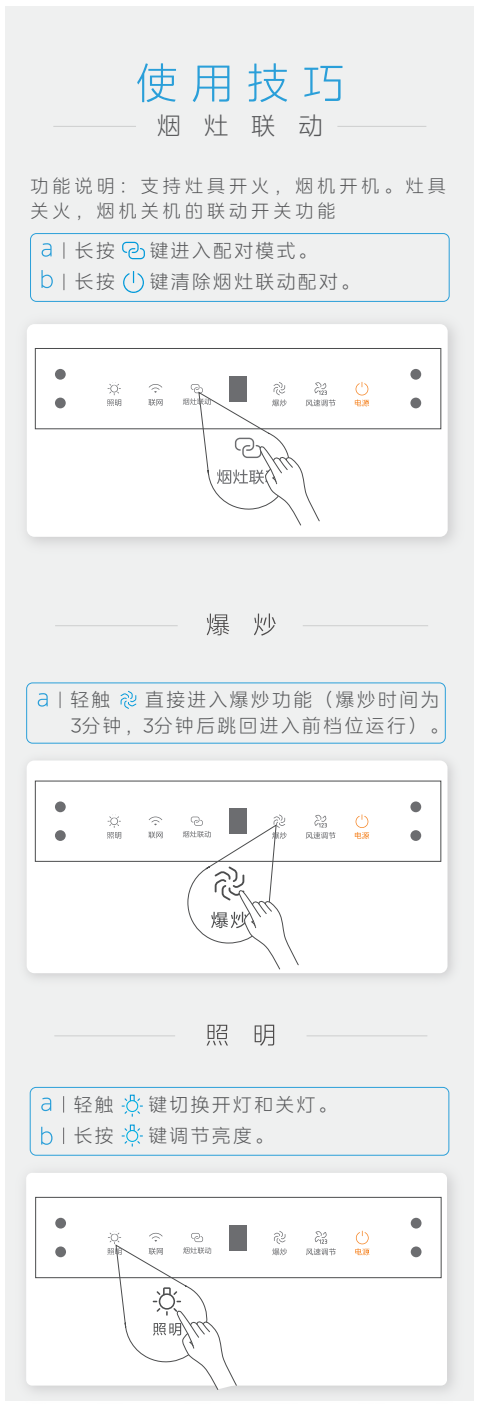
<style>
.page{position:relative;width:477px;height:1404px;background:#fff}
.page>*{position:absolute;margin:0;border:0;box-sizing:border-box;transform-origin:0 0}
.t1{font:300 24.3px "MEIDITYPE";color:#57585a}
.t2{font:300 18.6px/25.2px "MEIDITYPE";letter-spacing:.13em;color:#57585a}
.t3{font:300 18px/25.5px "MEIDITYPE";letter-spacing:.225em;color:#57585a}
</style>
<div class="page">
<div style="left:6px;top:6px;width:467px;height:1394px;background:#eff0f0"></div>
<svg style="left:207px;top:1024px;width:21px;height:21px"></svg>
<svg style="left:254px;top:1024px;width:20px;height:21px"></svg>
<hr style="left:306px;top:1035px;width:121px;height:1px;background:#cdcece">
<hr style="left:54px;top:1035px;width:121px;height:1px;background:#cdcece">
<div style="left:27px;top:760px;width:420px;height:213px;background:#fff;border-radius:8px"></div>
<svg style="left:206px;top:613px;width:23px;height:22px"></svg>
<svg style="left:254px;top:613px;width:21px;height:22px"></svg>
<hr style="left:302px;top:625px;width:125px;height:1px;background:#cdcece">
<hr style="left:55px;top:625px;width:122px;height:1px;background:#cdcece">
<svg style="left:38px;top:693px;width:10px;height:13px"></svg>
<svg style="left:59px;top:691px;width:1px;height:17px"></svg>
<div style="left:26px;top:682px;width:419px;height:61px;border:1px solid #2a9fd9;border-radius:6px"></div>
<svg style="left:120px;top:690px;width:16px;height:18px"></svg>
<svg style="left:137px;top:63px;width:39px;height:39px"></svg>
<svg style="left:192px;top:66px;width:37px;height:36px"></svg>
<svg style="left:248px;top:63px;width:39px;height:39px"></svg>
<svg style="left:304px;top:66px;width:38px;height:35px"></svg>
<img style="left:26px;top:323px;width:429px;height:221px">
<div style="left:27px;top:324px;width:420px;height:212px;background:#fff;border-radius:8px"></div>
<div style="left:35px;top:348px;width:406px;height:81px;border:1px solid #4b4c4d"></div>
<svg style="left:55px;top:801px;width:366px;height:169px"></svg>
<div style="left:229px;top:808px;width:18px;height:25px;background:#6c6d70"></div>
<img style="left:11px;top:1172px;width:457px;height:229px">
<div style="left:26px;top:1172px;width:420px;height:213px;background:#fff;border-radius:6px"></div>
<div style="left:35px;top:1196px;width:406px;height:81px;border:1px solid #4b4c4d"></div>
<svg style="left:55px;top:1217px;width:366px;height:173px"></svg>
<div style="left:229px;top:1224px;width:18px;height:25px;background:#6c6d70"></div>
<svg style="left:55px;top:369px;width:366px;height:157px"></svg>
<svg style="left:41px;top:1097px;width:10px;height:13px"></svg>
<svg style="left:63px;top:1096px;width:1px;height:16px"></svg>
<div style="left:30px;top:1086px;width:419px;height:69px;border:1px solid #2a9fd9;border-radius:6px"></div>
<svg style="left:41px;top:1126px;width:11px;height:18px"></svg>
<svg style="left:63px;top:1127px;width:1px;height:16px"></svg>
<svg style="left:122px;top:1124px;width:21px;height:22px"></svg>
<svg style="left:122px;top:1094px;width:21px;height:22px"></svg>
<svg style="left:42px;top:243px;width:10px;height:14px"></svg>
<svg style="left:63px;top:242px;width:1px;height:17px"></svg>
<div style="left:30px;top:233px;width:419px;height:69px;border:1px solid #2a9fd9;border-radius:6px"></div>
<svg style="left:41px;top:270px;width:12px;height:18px"></svg>
<svg style="left:63px;top:274px;width:1px;height:16px"></svg>
<svg style="left:122px;top:242px;width:23px;height:17px"></svg>
<svg style="left:123px;top:271px;width:21px;height:22px"></svg>
<hr style="left:337px;top:126px;width:89px;height:1px;background:#cdcece">
<hr style="left:53px;top:126px;width:83px;height:1px;background:#cdcece">
<h1 class="t1" style="left:157px;top:113px;width:167px">烟灶联动</h1>
<p class="t3" style="left:30px;top:173px;width:416px">功能说明：支持灶具开火，烟机开机。灶具关火，烟机关机的联动开关功能</p>
<p class="t2" style="left:75px;top:238px;width:41px">长按</p>
<p class="t2" style="left:149px;top:238px;width:168px">键进入配对模式。</p>
<p class="t2" style="left:75px;top:269px;width:41px">长按</p>
<p class="t2" style="left:149px;top:269px;width:211px">键清除烟灶联动配对。</p>
<p class="t2" style="left:70px;top:687px;width:379px;text-indent:75px">直接进入爆炒功能（爆炒时间为<br>3分钟，3分钟后跳回进入前档位运行）。</p>
<p class="t2" style="left:70px;top:687px;width:41px">轻触</p>
<p class="t2" style="left:74px;top:1091px;width:41px">轻触</p>
<p class="t2" style="left:148px;top:1091px;width:189px">键切换开灯和关灯。</p>
<p class="t2" style="left:74px;top:1123px;width:41px">长按</p>
<p class="t2" style="left:148px;top:1123px;width:126px">键调节亮度。</p>
</div>
